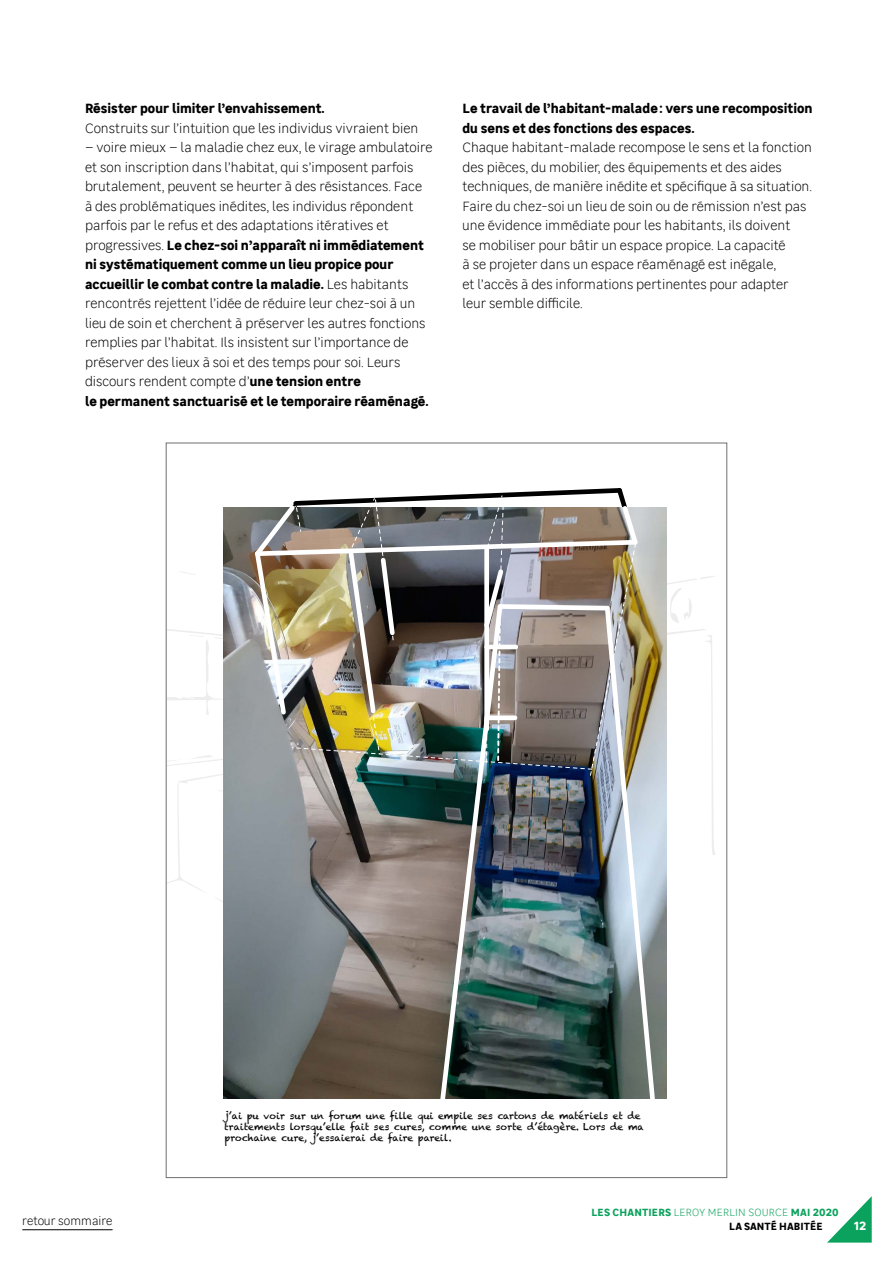
<style>
.page{position:relative;width:893px;height:1263px;background:#fff}
.page>*{position:absolute;margin:0;border:0;box-sizing:border-box;transform-origin:0 0}
.t1{font:300 13.5px/19.5px "Leroy Merlin Sans";color:#000}
.t2{font:700 13.5px/19.5px "Leroy Merlin Sans";color:#000}
.t3{font:300 12px "Leroy Merlin Sans";color:#000}
.t4{font:700 12px "Leroy Merlin Sans";color:#fff}
.t5{font:700 10.5px/13.5px "Leroy Merlin Sans";letter-spacing:.01em;color:#0aa25c}
.t6{font:9.3px/11.2px "Chalkduster";color:#000}
.s1{font-weight:700}
.s2{font-weight:300}
.s3{color:#000}
</style>
<div class="page">
<hr style="left:22px;top:1229px;width:91px;height:1px;background:#000">
<svg style="left:827px;top:1196px;width:45px;height:46px"></svg>
<img style="left:168px;top:488px;width:547px;height:611px">
<p class="t2" style="left:85px;top:98px;width:241px">Résister pour limiter l’envahissement.</p>
<p class="t1" style="left:85px;top:118px;width:335px">Construits sur l’intuition que les individus vivraient bien</p>
<p class="t1" style="left:85px;top:137px;width:349px">– voire mieux – la maladie chez eux, le virage ambulatoire et son inscription dans l’habitat, qui s’imposent parfois brutalement, peuvent se heurter à des résistances. Face à des problématiques inédites, les individus répondent parfois par le refus et des adaptations itératives et progressives. <span class="s1">Le chez-soi n’apparaît ni immédiatement ni systématiquement comme un lieu propice pour accueillir le combat contre la maladie.</span> Les habitants rencontrés rejettent l’idée de réduire leur chez-soi à un lieu de soin et cherchent à préserver les autres fonctions remplies par l’habitat. Ils insistent sur l’importance de préserver des lieux à soi et des temps pour soi. Leurs discours rendent compte d’<span class="s1">une tension entre<br>le permanent sanctuarisé et le temporaire réaménagé.</span></p>
<p class="t2" style="left:462px;top:98px;width:352px">Le travail de l’habitant-malade : vers une recomposition du sens et des fonctions des espaces.</p>
<p class="t1" style="left:462px;top:137px;width:351px">Chaque habitant-malade recompose le sens et la fonction des pièces, du mobilier, des équipements et des aides techniques, de manière inédite et spécifique à sa situation.<br>Faire du chez-soi un lieu de soin ou de rémission n’est pas une évidence immédiate pour les habitants, ils doivent<br>se mobiliser pour bâtir un espace propice. La capacité<br>à se projeter dans un espace réaménagé est inégale,<br>et l’accès à des informations pertinentes pour adapter leur semble difficile.</p>
<p class="t6" style="left:225px;top:1110px;width:421px">j’ai pu voir sur un forum une fille qui empile ses cartons de matériels et de traitements lorsqu’elle fait ses cures, comme une sorte d’étagère. Lors de ma prochaine cure, j’essaierai de faire pareil.</p>
<p class="t3" style="left:22px;top:1213px;width:92px">retour sommaire</p>
<p class="t5" style="left:729px;top:1205px;width:111px;text-indent:-138px">LES CHANTIERS <span class="s2">LEROY MERLIN SOURCE</span> MAI 2020<br><span class="s3">LA SANTÉ HABITÉE</span></p>
<p class="t4" style="left:854px;top:1216px;width:14px">12</p>
</div>
